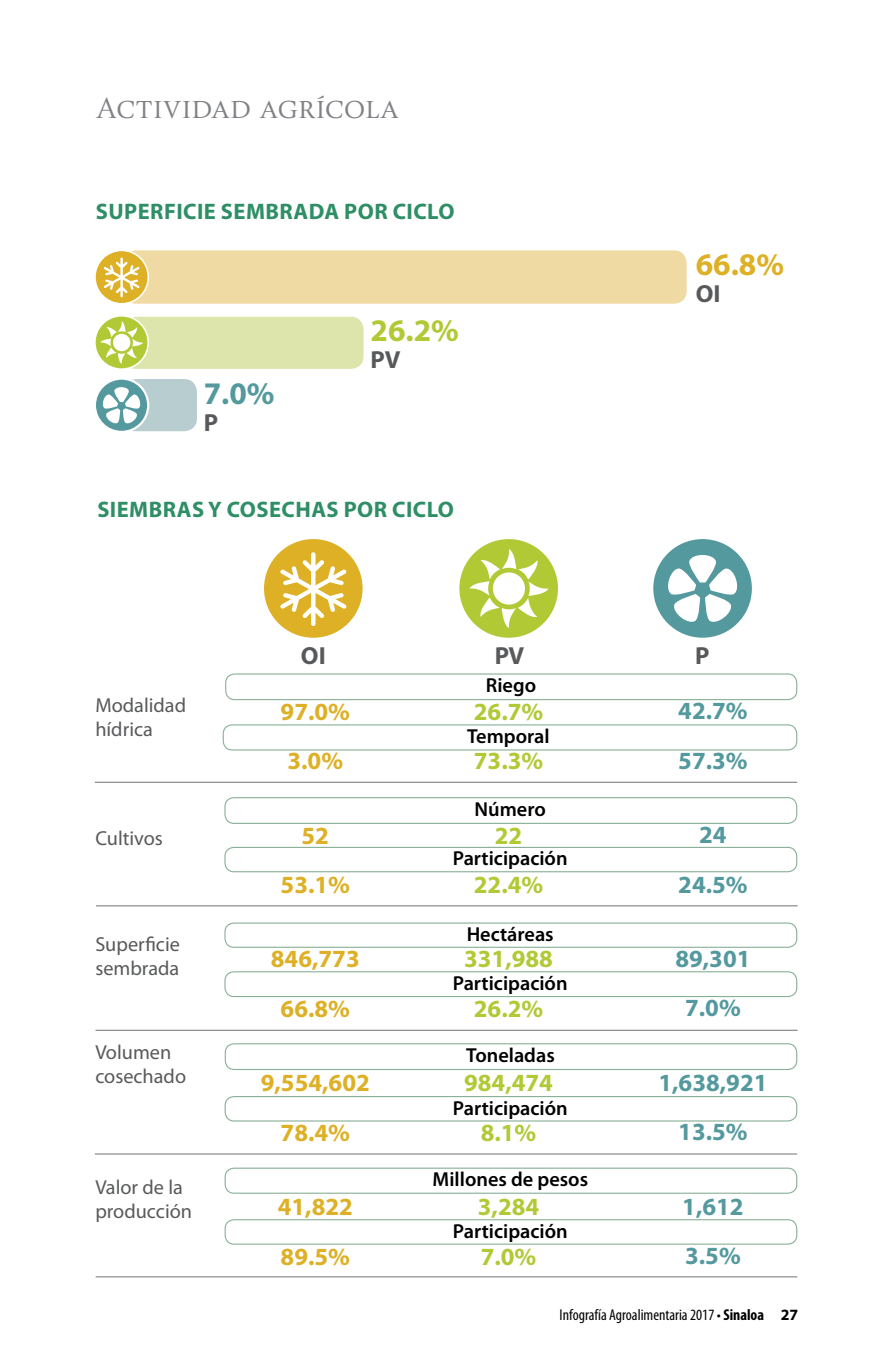
<style>
.page{position:relative;width:893px;height:1372px;background:#fff}
.page>*{position:absolute;margin:0;border:0;box-sizing:border-box;transform-origin:0 0}
.t1{font:700 31.5px "Myriad Pro";color:#b2c936}
.t2{font:700 31.5px "Myriad Pro";color:#ddb026}
.t3{font:700 31.5px "Myriad Pro";color:#54999e}
.t4{font:27px "Soberana Titular";color:#808285}
.t5{font:700 24.75px/49.5px "Myriad Pro";color:#ddb026;text-align:center}
.t6{font:700 24.75px/49.5px "Myriad Pro";color:#54999e;text-align:center}
.t7{font:700 24.75px/49.5px "Myriad Pro";color:#b2c936;text-align:center}
.t8{font:700 24.75px "Myriad Pro";letter-spacing:-.005em;color:#58595b}
.t9{font:700 22.5px "Myriad Pro";letter-spacing:.02em;color:#2e8e65}
.t10{font:600 20.25px "Myriad Pro";color:#000}
.t11{font:20.25px/24.3px "Myriad Pro";color:#58595b}
.t12{font:condensed 15.75px "Myriad Pro";color:#000}
.s1{font-weight:700}
.s2{font-weight:700;font-stretch:normal}
</style>
<div class="page">
<div style="left:123px;top:379px;width:74px;height:52px;background:#b7cdd0;border-radius:13px"></div>
<div style="left:123px;top:250px;width:564px;height:54px;background:#f0daa4;border-radius:13px"></div>
<div style="left:123px;top:317px;width:241px;height:52px;background:#dee5ac;border-radius:13px"></div>
<svg style="left:94px;top:249px;width:55px;height:55px"></svg>
<svg style="left:104px;top:257px;width:36px;height:40px"></svg>
<svg style="left:94px;top:315px;width:55px;height:55px"></svg>
<svg style="left:100px;top:321px;width:43px;height:43px"></svg>
<svg style="left:94px;top:377px;width:55px;height:56px"></svg>
<svg style="left:101px;top:386px;width:41px;height:39px"></svg>
<div style="left:225px;top:673px;width:572px;height:27px;border:1px solid #88b097;border-radius:9px"></div>
<div style="left:223px;top:724px;width:574px;height:26px;border:1px solid #88b097;border-radius:9px"></div>
<div style="left:224px;top:797px;width:573px;height:26px;border:1px solid #88b097;border-radius:9px"></div>
<div style="left:224px;top:846px;width:573px;height:26px;border:1px solid #88b097;border-radius:9px"></div>
<div style="left:224px;top:922px;width:573px;height:25px;border:1px solid #88b097;border-radius:9px"></div>
<div style="left:224px;top:971px;width:573px;height:26px;border:1px solid #88b097;border-radius:9px"></div>
<div style="left:225px;top:1095px;width:572px;height:26px;border:1px solid #88b097;border-radius:9px"></div>
<div style="left:225px;top:1219px;width:572px;height:25px;border:1px solid #88b097;border-radius:9px"></div>
<div style="left:225px;top:1167px;width:572px;height:26px;border:1px solid #88b097;border-radius:9px"></div>
<div style="left:225px;top:1043px;width:572px;height:26px;border:1px solid #88b097;border-radius:9px"></div>
<hr style="left:95px;top:781px;width:702px;height:1px;background:#808285">
<hr style="left:96px;top:905px;width:702px;height:1px;background:#808285">
<hr style="left:95px;top:1029px;width:703px;height:1px;background:#808285">
<hr style="left:95px;top:1153px;width:702px;height:1px;background:#808285">
<hr style="left:96px;top:1276px;width:701px;height:1px;background:#808285">
<div style="left:264px;top:539px;width:99px;height:98px;background:#ddb026;border-radius:50%"></div>
<svg style="left:280px;top:552px;width:67px;height:74px"></svg>
<div style="left:459px;top:539px;width:99px;height:98px;background:#b2c936;border-radius:50%"></div>
<svg style="left:469px;top:549px;width:80px;height:79px"></svg>
<div style="left:653px;top:539px;width:99px;height:98px;background:#54999e;border-radius:50%"></div>
<svg style="left:664px;top:553px;width:77px;height:72px"></svg>
<h2 class="t4" style="left:96px;top:91px;width:305px">Actividad agrícola</h2>
<p class="t9" style="left:96px;top:197px;width:360px">SUPERFICIE SEMBRADA POR CICLO</p>
<h1 class="t3" style="left:204px;top:373px;width:72px">7.0%</h1>
<p class="t8" style="left:204px;top:407px;width:16px">P</p>
<h1 class="t1" style="left:371px;top:310px;width:90px">26.2%</h1>
<p class="t8" style="left:371px;top:344px;width:31px">PV</p>
<p class="t9" style="left:97px;top:494px;width:358px">SIEMBRAS Y COSECHAS POR CICLO</p>
<h1 class="t2" style="left:696px;top:243px;width:90px">66.8%</h1>
<p class="t8" style="left:696px;top:277px;width:26px">OI</p>
<p class="t11" style="left:95px;top:692px;width:92px">Modalidad hídrica</p>
<p class="t11" style="left:95px;top:825px;width:69px">Cultivos</p>
<p class="t11" style="left:95px;top:931px;width:86px">Superficie sembrada</p>
<p class="t11" style="left:95px;top:1039px;width:92px">Volumen cosechado</p>
<p class="t11" style="left:95px;top:1174px;width:98px">Valor de la producción</p>
<p class="t8" style="left:301px;top:639px;width:26px">OI</p>
<p class="t8" style="left:495px;top:639px;width:31px">PV</p>
<p class="t8" style="left:695px;top:639px;width:16px">P</p>
<p class="t10" style="left:486px;top:672px;width:52px">Riego</p>
<p class="t10" style="left:467px;top:723px;width:84px">Temporal</p>
<p class="t6" style="left:678px;top:685px;width:71px;text-align:left">42.7%<br>57.3%</p>
<p class="t7" style="left:474px;top:685px;width:71px;text-align:left">26.7%<br>73.3%</p>
<p class="t5" style="left:281px;top:685px;width:71px;text-align:left">97.0%<br>3.0%</p>
<p class="t5" style="left:281px;top:809px;width:71px">52<br>53.1%</p>
<p class="t5" style="left:271px;top:933px;width:90px">846,773<br>66.8%</p>
<p class="t5" style="left:261px;top:1057px;width:111px">9,554,602<br>78.4%</p>
<p class="t5" style="left:278px;top:1180px;width:77px;text-align:left">41,822<br>89.5%</p>
<p class="t10" style="left:475px;top:796px;width:73px">Número</p>
<p class="t10" style="left:453px;top:845px;width:116px">Participación</p>
<p class="t7" style="left:474px;top:809px;width:71px">22<br>22.4%</p>
<p class="t10" style="left:467px;top:921px;width:89px">Hectáreas</p>
<p class="t10" style="left:453px;top:970px;width:116px">Participación</p>
<p class="t7" style="left:464px;top:933px;width:90px">331,988<br>26.2%</p>
<p class="t10" style="left:466px;top:1042px;width:90px">Toneladas</p>
<p class="t7" style="left:464px;top:1057px;width:90px">984,474<br>8.1%</p>
<p class="t10" style="left:453px;top:1094px;width:116px">Participación</p>
<p class="t10" style="left:433px;top:1166px;width:157px">Millones de pesos</p>
<p class="t7" style="left:478px;top:1180px;width:63px;text-align:left">3,284<br>7.0%</p>
<p class="t10" style="left:453px;top:1217px;width:116px">Participación</p>
<p class="t6" style="left:678px;top:809px;width:71px">24<br>24.5%</p>
<p class="t6" style="left:675px;top:933px;width:77px">89,301<br>7.0%</p>
<p class="t6" style="left:658px;top:1056px;width:111px">1,638,921<br>13.5%</p>
<p class="t6" style="left:682px;top:1180px;width:63px;text-align:left">1,612<br>3.5%</p>
<p class="t12" style="left:560px;top:1305px;width:240px">Infografía Agroalimentaria 2017 • <span class="s1">Sinaloa</span> <span class="s2">27</span></p>
</div>
